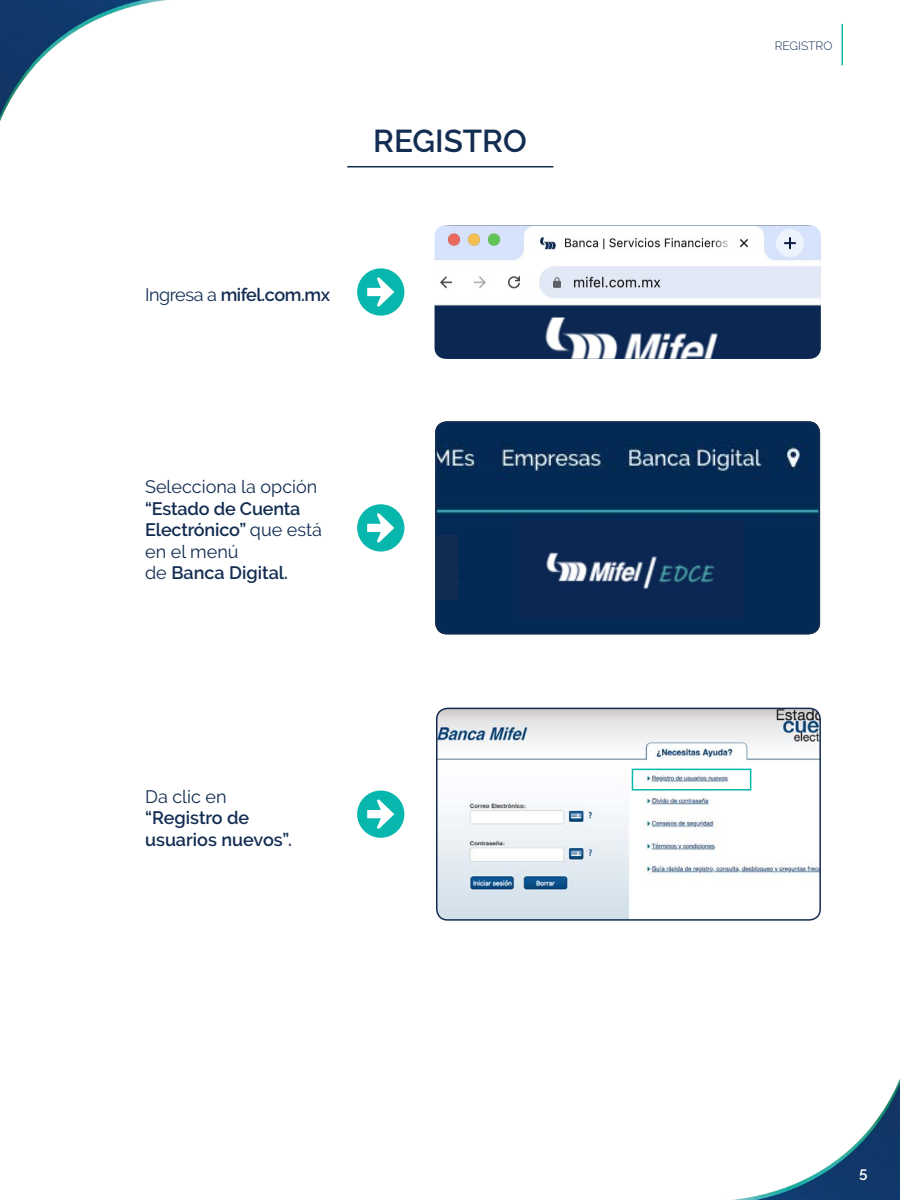
<style>
.page{position:relative;width:900px;height:1200px;background:#fff}
.page>*{position:absolute;margin:0;border:0;box-sizing:border-box;transform-origin:0 0}
.t1{font:600 31.5px "Raleway";color:#132d52}
.t2{font:600 18px/21.6px "Raleway";letter-spacing:-.01em;color:#132d52}
.t3{font:18px "Raleway";color:#132d52}
.t4{font:300 12px "Raleway";color:#132d52}
.s1{font-weight:400}
</style>
<div class="page">
<img style="left:732px;top:1079px;width:168px;height:121px">
<img style="left:0;top:0;width:167px;height:121px">
<div style="left:357px;top:268px;width:47px;height:48px;background:#07b7ad;border-radius:50%"></div>
<svg style="left:367px;top:277px;width:27px;height:30px"></svg>
<div style="left:357px;top:504px;width:47px;height:48px;background:#07b7ad;border-radius:50%"></div>
<svg style="left:367px;top:513px;width:27px;height:30px"></svg>
<div style="left:357px;top:791px;width:47px;height:47px;background:#07b7ad;border-radius:50%"></div>
<svg style="left:367px;top:799px;width:27px;height:30px"></svg>
<img style="left:437px;top:423px;width:382px;height:211px">
<hr style="left:347px;top:166px;width:206px;height:1px;background:#132d52">
<hr style="left:841px;top:24px;width:2px;height:41px;background:#07b7ad">
<img style="left:437px;top:708px;width:382px;height:210px">
<div style="left:436px;top:708px;width:385px;height:213px;border:2px solid #132d52;border-radius:11px"></div>
<div style="left:435px;top:421px;width:385px;height:213px;border:2px solid #132d52;border-radius:11px"></div>
<div style="left:632px;top:769px;width:119px;height:22px;border:2px solid #07b7ad"></div>
<img style="left:520px;top:521px;width:222px;height:98px">
<div style="left:437px;top:535px;width:21px;height:65px;background:#132c51"></div>
<img style="left:435px;top:225px;width:386px;height:134px">
<svg style="left:860px;top:1169px;width:7px;height:11px"></svg>
<h1 class="t1" style="left:373px;top:123px;width:155px">REGISTRO</h1>
<p class="t2" style="left:145px;top:283px;width:186px"><span class="s1">Ingresa a</span> mifel.com.mx</p>
<p class="t3" style="left:145px;top:476px;width:174px">Selecciona la opción</p>
<p class="t2" style="left:145px;top:498px;width:178px">“Estado de Cuenta<br>Electrónico” <span class="s1">que está en el menú<br>de</span> Banca Digital.</p>
<p class="t3" style="left:145px;top:786px;width:83px">Da clic en</p>
<p class="t2" style="left:145px;top:807px;width:148px">“Registro de usuarios nuevos”.</p>
<p class="t4" style="left:775px;top:39px;width:59px">REGISTRO</p>
</div>
